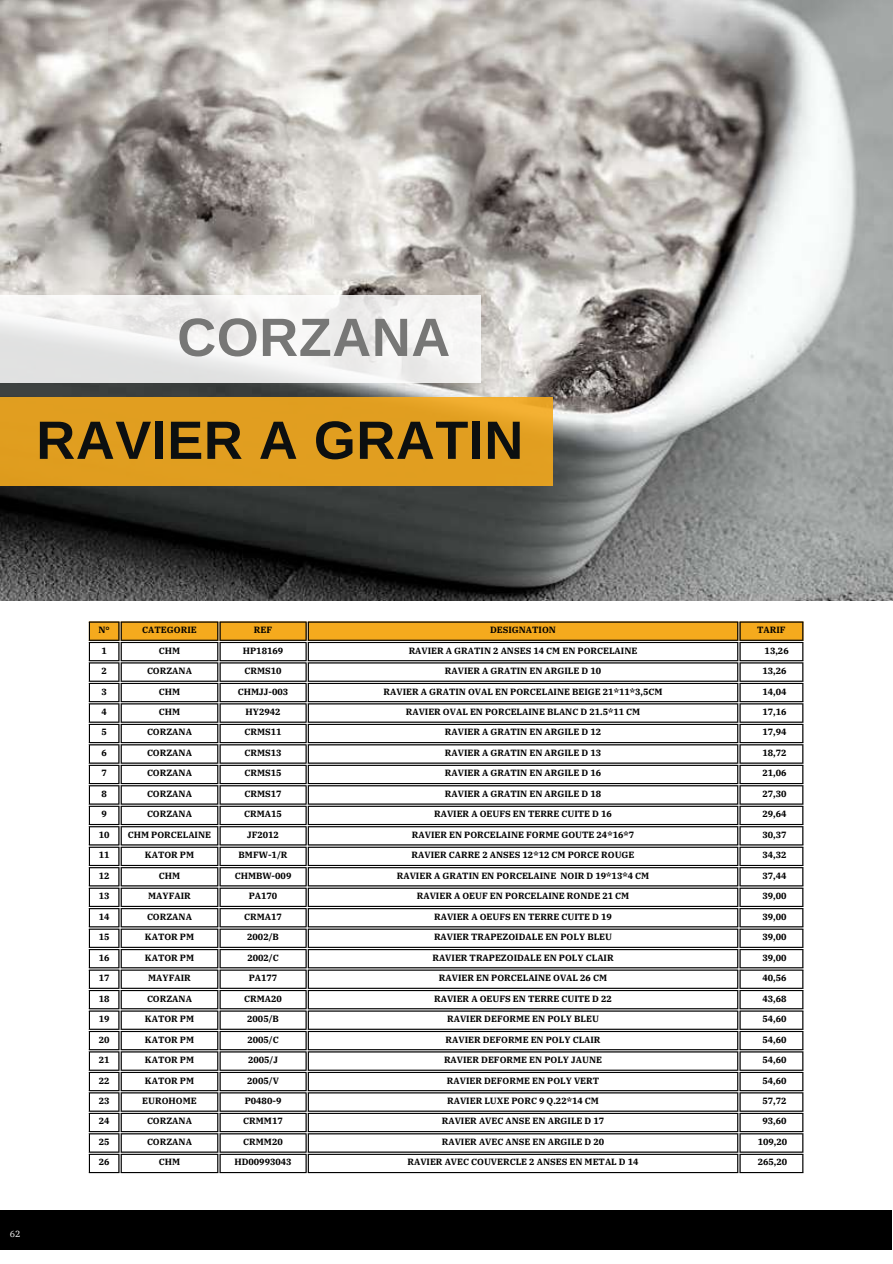
<style>
.page{position:relative;width:893px;height:1264px;background:#fff}
.page>*{position:absolute;margin:0;border:0;box-sizing:border-box;transform-origin:0 0}
.t1{font:700 54px "Arimo";letter-spacing:.01em;color:#0c0f10}
.t2{font:700 54px "Arimo";letter-spacing:.01em;color:#777776}
.t3{font:700 9px "IBM Plex Serif";color:#000}
.t4{font:9px "IBM Plex Serif";color:#fff}
</style>
<div class="page">
<img style="left:0;top:0;width:892px;height:600px">
<svg style="left:0;top:295px;width:481px;height:87px;fill:#f0f0ef"></svg>
<div style="left:1px;top:398px;width:551px;height:87px;background:#e19e20"></div>
<div style="left:0;top:1209px;width:891px;height:40px;background:#000"></div>
<svg style="left:89px;top:621px;width:715px;height:552px"></svg>
<h1 class="t2" style="left:177px;top:307px;width:274px">CORZANA</h1>
<h1 class="t1" style="left:36px;top:410px;width:488px">RAVIER A GRATIN</h1>
<p class="t4" style="left:10px;top:1227px;width:12px">62</p>
<p class="t3" style="left:98px;top:624px;width:13px">N°</p>
<p class="t3" style="left:142px;top:624px;width:56px">CATEGORIE</p>
<p class="t3" style="left:254px;top:624px;width:20px">REF</p>
<p class="t3" style="left:490px;top:624px;width:67px">DESIGNATION</p>
<p class="t3" style="left:757px;top:624px;width:30px">TARIF</p>
<p class="t3" style="left:101px;top:644px;width:7px">1</p>
<p class="t3" style="left:159px;top:644px;width:23px">CHM</p>
<p class="t3" style="left:243px;top:644px;width:42px">HP18169</p>
<p class="t3" style="left:408px;top:644px;width:230px">RAVIER A GRATIN 2 ANSES 14 CM EN PORCELAINE</p>
<p class="t3" style="left:764px;top:644px;width:26px">13,26</p>
<p class="t3" style="left:101px;top:664px;width:7px">2</p>
<p class="t3" style="left:147px;top:664px;width:46px">CORZANA</p>
<p class="t3" style="left:244px;top:664px;width:39px">CRMS10</p>
<p class="t3" style="left:445px;top:664px;width:158px">RAVIER A GRATIN EN ARGILE D 10</p>
<p class="t3" style="left:762px;top:664px;width:26px">13,26</p>
<p class="t3" style="left:101px;top:685px;width:7px">3</p>
<p class="t3" style="left:159px;top:685px;width:23px">CHM</p>
<p class="t3" style="left:238px;top:685px;width:52px">CHMJJ-003</p>
<p class="t3" style="left:383px;top:685px;width:280px">RAVIER A GRATIN OVAL EN PORCELAINE BEIGE 21*11*3,5CM</p>
<p class="t3" style="left:762px;top:685px;width:26px">14,04</p>
<p class="t3" style="left:101px;top:705px;width:7px">4</p>
<p class="t3" style="left:159px;top:705px;width:23px">CHM</p>
<p class="t3" style="left:245px;top:705px;width:37px">HY2942</p>
<p class="t3" style="left:406px;top:705px;width:236px">RAVIER OVAL EN PORCELAINE BLANC D 21.5*11 CM</p>
<p class="t3" style="left:762px;top:705px;width:26px">17,16</p>
<p class="t3" style="left:101px;top:726px;width:7px">5</p>
<p class="t3" style="left:147px;top:726px;width:46px">CORZANA</p>
<p class="t3" style="left:244px;top:726px;width:39px">CRMS11</p>
<p class="t3" style="left:445px;top:726px;width:158px">RAVIER A GRATIN EN ARGILE D 12</p>
<p class="t3" style="left:762px;top:726px;width:26px">17,94</p>
<p class="t3" style="left:101px;top:746px;width:7px">6</p>
<p class="t3" style="left:147px;top:746px;width:46px">CORZANA</p>
<p class="t3" style="left:244px;top:746px;width:39px">CRMS13</p>
<p class="t3" style="left:445px;top:746px;width:158px">RAVIER A GRATIN EN ARGILE D 13</p>
<p class="t3" style="left:762px;top:746px;width:26px">18,72</p>
<p class="t3" style="left:101px;top:767px;width:7px">7</p>
<p class="t3" style="left:147px;top:767px;width:46px">CORZANA</p>
<p class="t3" style="left:244px;top:767px;width:39px">CRMS15</p>
<p class="t3" style="left:445px;top:767px;width:158px">RAVIER A GRATIN EN ARGILE D 16</p>
<p class="t3" style="left:762px;top:767px;width:26px">21,06</p>
<p class="t3" style="left:101px;top:787px;width:7px">8</p>
<p class="t3" style="left:147px;top:787px;width:46px">CORZANA</p>
<p class="t3" style="left:244px;top:787px;width:39px">CRMS17</p>
<p class="t3" style="left:445px;top:787px;width:158px">RAVIER A GRATIN EN ARGILE D 18</p>
<p class="t3" style="left:762px;top:787px;width:26px">27,30</p>
<p class="t3" style="left:101px;top:808px;width:7px">9</p>
<p class="t3" style="left:147px;top:808px;width:46px">CORZANA</p>
<p class="t3" style="left:244px;top:808px;width:39px">CRMA15</p>
<p class="t3" style="left:434px;top:808px;width:179px">RAVIER A OEUFS EN TERRE CUITE D 16</p>
<p class="t3" style="left:762px;top:808px;width:26px">29,64</p>
<p class="t3" style="left:99px;top:828px;width:12px">10</p>
<p class="t3" style="left:128px;top:828px;width:85px">CHM PORCELAINE</p>
<p class="t3" style="left:247px;top:828px;width:33px">JF2012</p>
<p class="t3" style="left:412px;top:828px;width:224px">RAVIER EN PORCELAINE FORME GOUTE 24*16*7</p>
<p class="t3" style="left:762px;top:828px;width:26px">30,37</p>
<p class="t3" style="left:99px;top:849px;width:12px">11</p>
<p class="t3" style="left:145px;top:849px;width:51px">KATOR PM</p>
<p class="t3" style="left:239px;top:849px;width:50px">BMFW-1/R</p>
<p class="t3" style="left:411px;top:849px;width:224px">RAVIER CARRE 2 ANSES 12*12 CM PORCE ROUGE</p>
<p class="t3" style="left:762px;top:849px;width:26px">34,32</p>
<p class="t3" style="left:99px;top:869px;width:12px">12</p>
<p class="t3" style="left:159px;top:869px;width:23px">CHM</p>
<p class="t3" style="left:235px;top:869px;width:58px">CHMBW-009</p>
<p class="t3" style="left:397px;top:869px;width:254px">RAVIER A GRATIN EN PORCELAINE NOIR D 19*13*4 CM</p>
<p class="t3" style="left:762px;top:869px;width:26px">37,44</p>
<p class="t3" style="left:99px;top:890px;width:12px">13</p>
<p class="t3" style="left:148px;top:890px;width:44px">MAYFAIR</p>
<p class="t3" style="left:249px;top:890px;width:30px">PA170</p>
<p class="t3" style="left:417px;top:890px;width:214px">RAVIER A OEUF EN PORCELAINE RONDE 21 CM</p>
<p class="t3" style="left:762px;top:890px;width:26px">39,00</p>
<p class="t3" style="left:99px;top:910px;width:12px">14</p>
<p class="t3" style="left:147px;top:910px;width:46px">CORZANA</p>
<p class="t3" style="left:244px;top:910px;width:39px">CRMA17</p>
<p class="t3" style="left:434px;top:910px;width:179px">RAVIER A OEUFS EN TERRE CUITE D 19</p>
<p class="t3" style="left:762px;top:910px;width:26px">39,00</p>
<p class="t3" style="left:99px;top:931px;width:12px">15</p>
<p class="t3" style="left:145px;top:931px;width:51px">KATOR PM</p>
<p class="t3" style="left:247px;top:931px;width:33px">2002/B</p>
<p class="t3" style="left:434px;top:931px;width:180px">RAVIER TRAPEZOIDALE EN POLY BLEU</p>
<p class="t3" style="left:762px;top:931px;width:26px">39,00</p>
<p class="t3" style="left:99px;top:951px;width:12px">16</p>
<p class="t3" style="left:145px;top:951px;width:51px">KATOR PM</p>
<p class="t3" style="left:247px;top:951px;width:33px">2002/C</p>
<p class="t3" style="left:432px;top:951px;width:183px">RAVIER TRAPEZOIDALE EN POLY CLAIR</p>
<p class="t3" style="left:762px;top:951px;width:26px">39,00</p>
<p class="t3" style="left:99px;top:971px;width:12px">17</p>
<p class="t3" style="left:148px;top:971px;width:44px">MAYFAIR</p>
<p class="t3" style="left:249px;top:971px;width:30px">PA177</p>
<p class="t3" style="left:439px;top:971px;width:170px">RAVIER EN PORCELAINE OVAL 26 CM</p>
<p class="t3" style="left:762px;top:971px;width:26px">40,56</p>
<p class="t3" style="left:99px;top:992px;width:12px">18</p>
<p class="t3" style="left:147px;top:992px;width:46px">CORZANA</p>
<p class="t3" style="left:244px;top:992px;width:39px">CRMA20</p>
<p class="t3" style="left:434px;top:992px;width:179px">RAVIER A OEUFS EN TERRE CUITE D 22</p>
<p class="t3" style="left:762px;top:992px;width:26px">43,68</p>
<p class="t3" style="left:99px;top:1012px;width:12px">19</p>
<p class="t3" style="left:145px;top:1012px;width:51px">KATOR PM</p>
<p class="t3" style="left:247px;top:1012px;width:33px">2005/B</p>
<p class="t3" style="left:447px;top:1012px;width:153px">RAVIER DEFORME EN POLY BLEU</p>
<p class="t3" style="left:762px;top:1012px;width:26px">54,60</p>
<p class="t3" style="left:99px;top:1033px;width:12px">20</p>
<p class="t3" style="left:145px;top:1033px;width:51px">KATOR PM</p>
<p class="t3" style="left:247px;top:1033px;width:33px">2005/C</p>
<p class="t3" style="left:445px;top:1033px;width:156px">RAVIER DEFORME EN POLY CLAIR</p>
<p class="t3" style="left:762px;top:1033px;width:26px">54,60</p>
<p class="t3" style="left:99px;top:1053px;width:12px">21</p>
<p class="t3" style="left:145px;top:1053px;width:51px">KATOR PM</p>
<p class="t3" style="left:248px;top:1053px;width:32px">2005/J</p>
<p class="t3" style="left:444px;top:1053px;width:159px">RAVIER DEFORME EN POLY JAUNE</p>
<p class="t3" style="left:762px;top:1053px;width:26px">54,60</p>
<p class="t3" style="left:99px;top:1074px;width:12px">22</p>
<p class="t3" style="left:145px;top:1074px;width:51px">KATOR PM</p>
<p class="t3" style="left:247px;top:1074px;width:33px">2005/V</p>
<p class="t3" style="left:447px;top:1074px;width:154px">RAVIER DEFORME EN POLY VERT</p>
<p class="t3" style="left:762px;top:1074px;width:26px">54,60</p>
<p class="t3" style="left:99px;top:1094px;width:12px">23</p>
<p class="t3" style="left:142px;top:1094px;width:56px">EUROHOME</p>
<p class="t3" style="left:245px;top:1094px;width:38px">P0480-9</p>
<p class="t3" style="left:447px;top:1094px;width:153px">RAVIER LUXE PORC 9 Q.22*14 CM</p>
<p class="t3" style="left:762px;top:1094px;width:26px">57,72</p>
<p class="t3" style="left:99px;top:1115px;width:12px">24</p>
<p class="t3" style="left:147px;top:1115px;width:46px">CORZANA</p>
<p class="t3" style="left:243px;top:1115px;width:41px">CRMM17</p>
<p class="t3" style="left:442px;top:1115px;width:164px">RAVIER AVEC ANSE EN ARGILE D 17</p>
<p class="t3" style="left:762px;top:1115px;width:26px">93,60</p>
<p class="t3" style="left:99px;top:1135px;width:12px">25</p>
<p class="t3" style="left:147px;top:1135px;width:46px">CORZANA</p>
<p class="t3" style="left:243px;top:1135px;width:41px">CRMM20</p>
<p class="t3" style="left:442px;top:1135px;width:164px">RAVIER AVEC ANSE EN ARGILE D 20</p>
<p class="t3" style="left:757px;top:1135px;width:31px">109,20</p>
<p class="t3" style="left:99px;top:1156px;width:12px">26</p>
<p class="t3" style="left:159px;top:1156px;width:23px">CHM</p>
<p class="t3" style="left:234px;top:1156px;width:59px">HD00993043</p>
<p class="t3" style="left:407px;top:1156px;width:233px">RAVIER AVEC COUVERCLE 2 ANSES EN METAL D 14</p>
<p class="t3" style="left:757px;top:1156px;width:31px">265,20</p>
</div>
